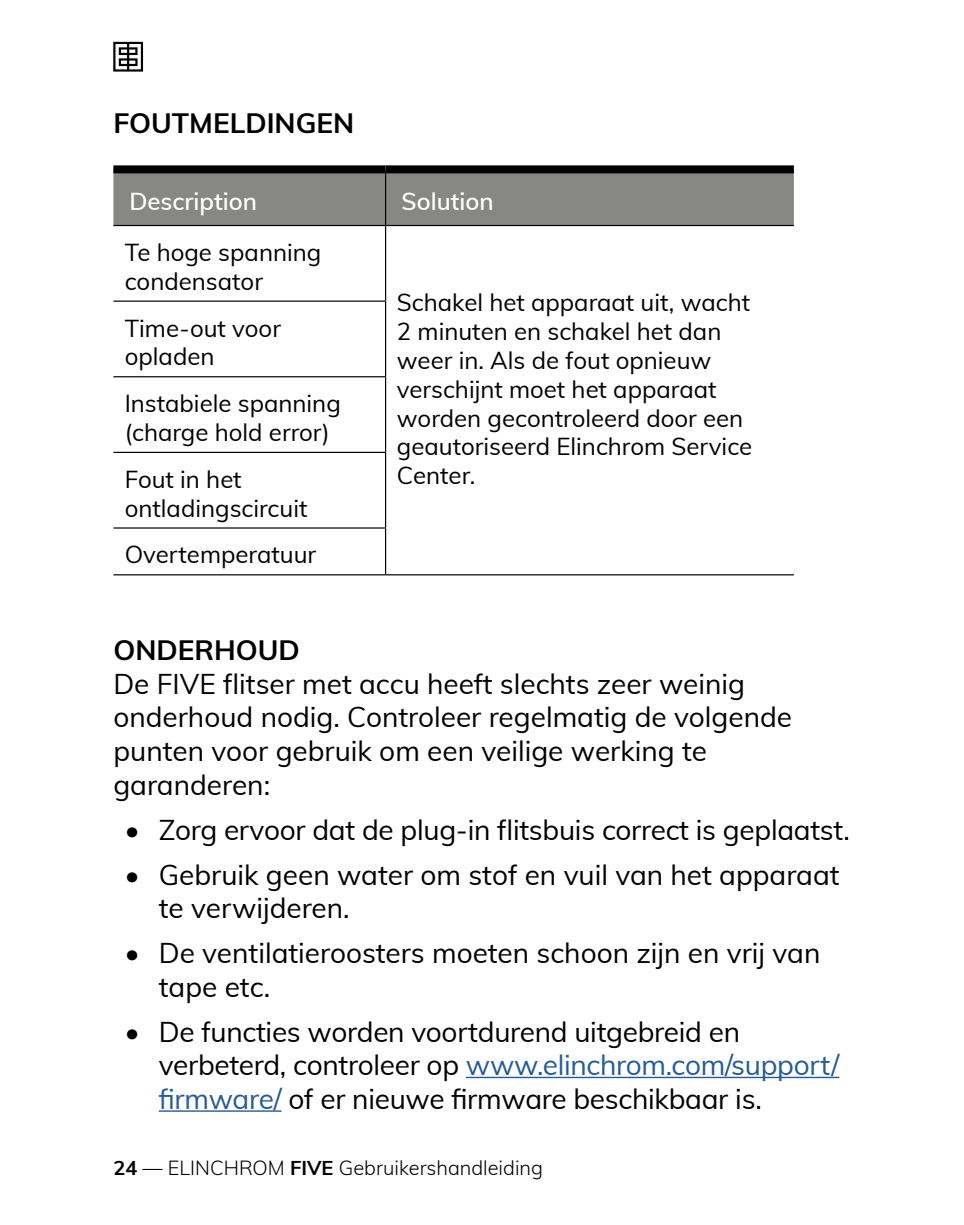
<style>
.page{position:relative;width:964px;height:1225px;background:#fff}
.page>*{position:absolute;margin:0;border:0;box-sizing:border-box;transform-origin:0 0}
.t1{font:28px/33.6px "Muli";color:#000}
.t2{font:700 28px "Muli";color:#000}
.t3{font:24px/28.8px "Muli";color:#000}
.t4{font:600 24px "Muli";color:#fff}
.t5{font:300 20px "Muli";color:#000}
.s1{color:#255b9a}
.s2{font-weight:700}
</style>
<div class="page">
<hr style="left:466px;top:1076px;width:373px;height:2px;background:#255b9a">
<hr style="left:159px;top:1110px;width:122px;height:1px;background:#255b9a">
<div style="left:113px;top:173px;width:681px;height:52px;background:#878786"></div>
<hr style="left:385px;top:173px;width:1px;height:52px;background:#000">
<hr style="left:113px;top:225px;width:273px;height:1px;background:#000">
<hr style="left:386px;top:225px;width:408px;height:1px;background:#000">
<hr style="left:385px;top:226px;width:1px;height:74px;background:#000">
<hr style="left:113px;top:300px;width:273px;height:2px;background:#000">
<hr style="left:385px;top:302px;width:1px;height:74px;background:#000">
<hr style="left:113px;top:376px;width:273px;height:1px;background:#000">
<hr style="left:385px;top:377px;width:1px;height:75px;background:#000">
<hr style="left:113px;top:452px;width:273px;height:1px;background:#000">
<hr style="left:385px;top:453px;width:1px;height:74px;background:#000">
<hr style="left:385px;top:528px;width:1px;height:46px;background:#000">
<hr style="left:386px;top:574px;width:408px;height:1px;background:#000">
<hr style="left:113px;top:527px;width:273px;height:2px;background:#000">
<hr style="left:113px;top:574px;width:273px;height:1px;background:#000">
<div style="left:113px;top:165px;width:273px;height:8px;background:#000"></div>
<div style="left:386px;top:165px;width:408px;height:8px;background:#000"></div>
<svg style="left:113px;top:42px;width:30px;height:30px"></svg>
<p class="t2" style="left:113px;top:103px;width:242px">FOUTMELDINGEN</p>
<p class="t4" style="left:129px;top:183px;width:129px">Description</p>
<p class="t4" style="left:402px;top:183px;width:93px">Solution</p>
<p class="t3" style="left:125px;top:237px;width:198px">Te hoge spanning condensator</p>
<p class="t3" style="left:397px;top:287px;width:357px">Schakel het apparaat uit, wacht<br>2 minuten en schakel het dan weer in. Als de fout opnieuw verschijnt moet het apparaat worden gecontroleerd door een geautoriseerd Elinchrom Service<br>Center.</p>
<p class="t3" style="left:125px;top:312px;width:158px">Time-out voor opladen</p>
<p class="t3" style="left:125px;top:388px;width:218px">Instabiele spanning (charge hold error)</p>
<p class="t3" style="left:125px;top:464px;width:184px">Fout in het ontladingscircuit</p>
<p class="t3" style="left:125px;top:539px;width:193px">Overtemperatuur</p>
<p class="t2" style="left:113px;top:630px;width:188px">ONDERHOUD</p>
<p class="t1" style="left:113px;top:665px;width:680px">De FIVE flitser met accu heeft slechts zeer weinig onderhoud nodig. Controleer regelmatig de volgende punten voor gebruik om een veilige werking te garanderen:</p>
<p class="t1" style="left:125px;top:811px;width:726px">• Zorg ervoor dat de plug-in flitsbuis correct is geplaatst.</p>
<p class="t1" style="left:159px;top:856px;width:682px;text-indent:-34px">• Gebruik geen water om stof en vuil van het apparaat te verwijderen.</p>
<p class="t1" style="left:159px;top:935px;width:663px;text-indent:-34px">• De ventilatieroosters moeten schoon zijn en vrij van tape etc.</p>
<p class="t1" style="left:159px;top:1013px;width:682px;text-indent:-34px">• De functies worden voortdurend uitgebreid en verbeterd, controleer op <span class="s1">www.elinchrom.com/support/ firmware/</span> of er nieuwe firmware beschikbaar is.</p>
<p class="t5" style="left:113px;top:1153px;width:431px"><span class="s2">24</span> — ELINCHROM <span class="s2">FIVE</span> Gebruikershandleiding</p>
</div>
